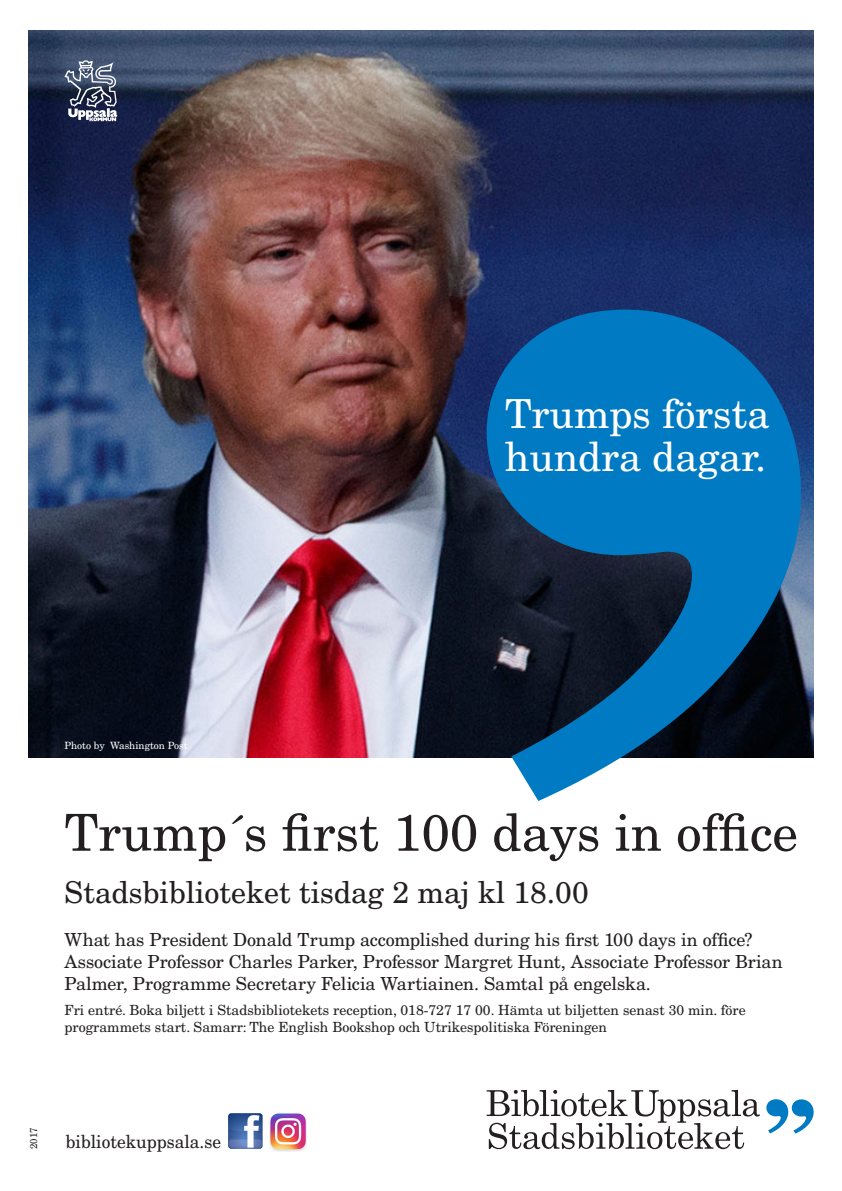
<style>
.page{position:relative;width:842px;height:1191px;background:#fff}
.page>*{position:absolute;margin:0;border:0;box-sizing:border-box;transform-origin:0 0}
.t1{font:51px "New Century Schlbk LT Std";color:#231f20}
.t2{font:40px/43px "New Century Schlbk LT Std";color:#fff}
.t3{font:30px "New Century Schlbk LT Std";color:#231f20}
.t4{font:18px/21.6px "New Century Schlbk LT Std";letter-spacing:-.005em;color:#231f20}
.t5{font:14px/16.8px "New Century Schlbk LT Std";color:#231f20}
.t6{font:10px "New Century Schlbk LT Std";color:#fff}
.t7{font:10px "New Century Schlbk LT Std";color:#231f20}
</style>
<div class="page">
<img style="left:228px;top:1113px;width:35px;height:35px">
<img style="left:269px;top:1113px;width:37px;height:38px">
<img style="left:28px;top:31px;width:786px;height:726px">
<svg style="left:64px;top:60px;width:53px;height:61px;background:#677187"></svg>
<svg style="left:487px;top:309px;width:314px;height:492px;background:#19608f"></svg>
<svg style="left:766px;top:1099px;width:48px;height:34px"></svg>
<svg style="left:487px;top:1090px;width:273px;height:59px"></svg>
<p class="t6" style="left:64px;top:739px;width:125px">Photo by Washington Post</p>
<p class="t2" style="left:505px;top:392px;width:266px">Trumps första hundra dagar.</p>
<p class="t1" style="left:64px;top:801px;width:735px">Trump´s first 100 days in office</p>
<p class="t3" style="left:64px;top:874px;width:526px">Stadsbiblioteket tisdag 2 maj kl 18.00</p>
<p class="t4" style="left:64px;top:929px;width:720px">What has President Donald Trump accomplished during his first 100 days in office?<br>Associate Professor Charles Parker, Professor Margret Hunt, Associate Professor Brian<br>Palmer, Programme Secretary Felicia Wartiainen. Samtal på engelska.</p>
<p class="t5" style="left:64px;top:1001px;width:683px">Fri entré. Boka biljett i Stadsbibliotekets reception, 018-727 17 00. Hämta ut biljetten senast 30 min. före programmets start. Samarr: The English Bookshop och Utrikespolitiska Föreningen</p>
<p class="t7" style="left:27px;top:1149px;width:23px;rotate:-90deg">2017</p>
<p class="t4" style="left:66px;top:1131px;width:157px">bibliotekuppsala.se</p>
</div>
